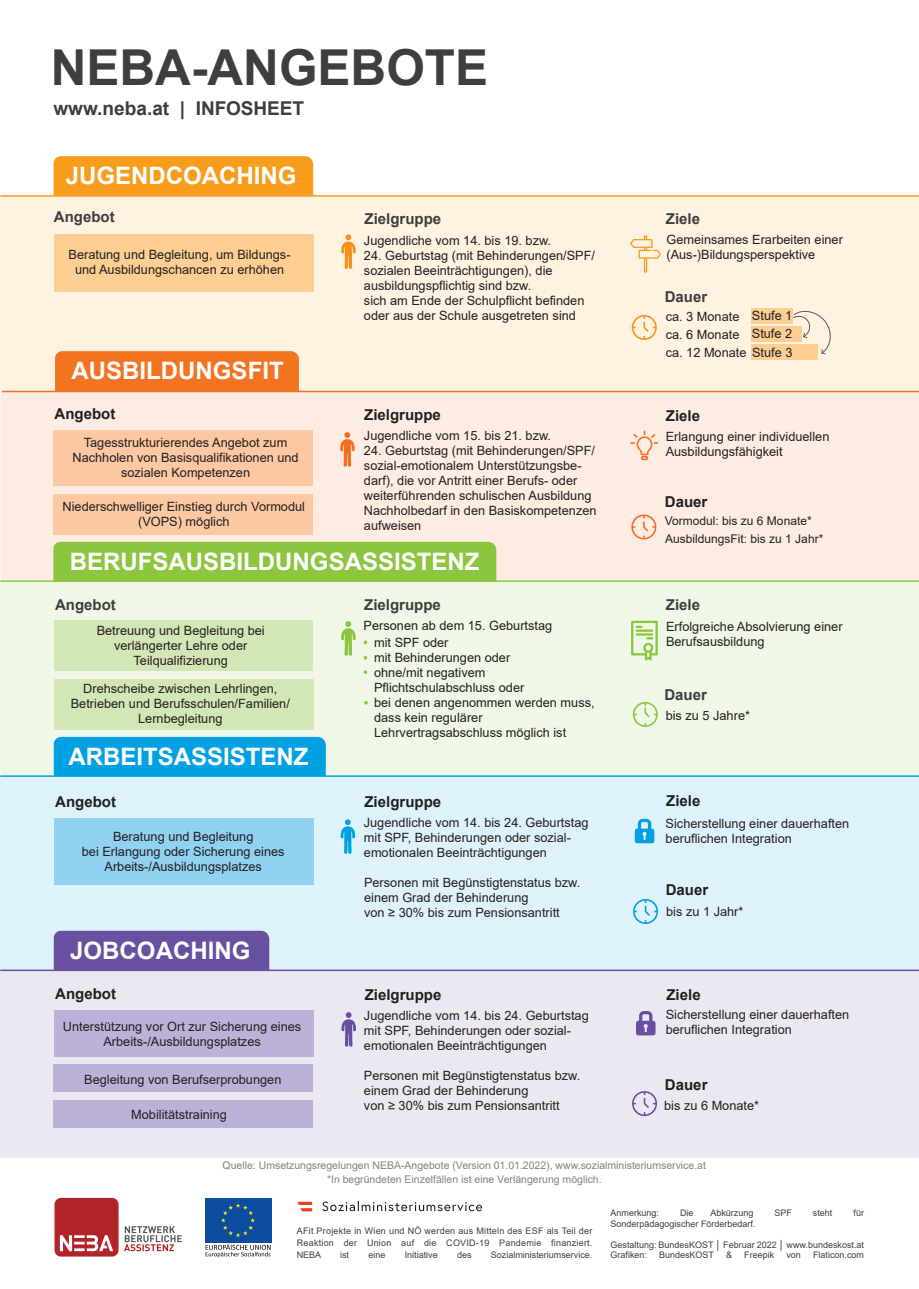
<style>
.page{position:relative;width:919px;height:1289px;background:#fff}
.page>*{position:absolute;margin:0;border:0;box-sizing:border-box;transform-origin:0 0}
.t1{font:700 49.5px "Arial";color:#3e3e3f}
.t2{font:700 24px "Arial";color:#fff}
.t3{font:700 19.05px "Arial";letter-spacing:-.005em;color:#3e3e3f}
.t4{font:700 15px "Arial";color:#231f20}
.t5{font:700 15px "Arial";color:#3e3e3f}
.t6{font:12.75px/15px "Arial";color:#231f20}
.t7{font:12px/18px "Arial";color:#231f20}
.t8{font:10.5px/13.5px "Arial";color:#808285;text-align:center}
.t9{font:9px/12px "Arial";color:#3e3e3f;text-align:justify}
</style>
<div class="page">
<div style="left:0;top:392px;width:918px;height:188px;background:#fdece2"></div>
<svg style="left:55px;top:390px;width:244px;height:1px"></svg>
<hr style="left:2px;top:391px;width:916px;height:1px;background:#f36e21">
<div style="left:54px;top:494px;width:259px;height:40px;background:#fcc8a2"></div>
<div style="left:54px;top:430px;width:259px;height:55px;background:#fcc8a2"></div>
<svg style="left:0;top:197px;width:918px;height:193px;background:#fde7ce"></svg>
<div style="left:54px;top:156px;width:259px;height:39px;background:#f89c1c"></div>
<hr style="left:0;top:195px;width:918px;height:2px;background:#f89c1c">
<div style="left:0;top:582px;width:918px;height:193px;background:#eff7e6"></div>
<hr style="left:0;top:580px;width:918px;height:2px;background:#8bc63e">
<div style="left:53px;top:542px;width:443px;height:39px;background:#8bc63e"></div>
<div style="left:54px;top:620px;width:258px;height:50px;background:#d3e6b6"></div>
<svg style="left:341px;top:234px;width:15px;height:35px"></svg>
<svg style="left:340px;top:621px;width:16px;height:35px"></svg>
<svg style="left:339px;top:432px;width:16px;height:35px"></svg>
<div style="left:54px;top:679px;width:259px;height:50px;background:#d3e6b6"></div>
<svg style="left:205px;top:1243px;width:65px;height:14px"></svg>
<div style="left:205px;top:1198px;width:66px;height:44px;background:#0d4da1"></div>
<svg style="left:221px;top:1203px;width:34px;height:34px"></svg>
<svg style="left:0;top:776px;width:918px;height:193px;background:#d4eef9"></svg>
<hr style="left:0;top:775px;width:918px;height:1px;background:#00a1e3">
<div style="left:54px;top:737px;width:272px;height:39px;background:#00a1e3"></div>
<svg style="left:634px;top:818px;width:20px;height:25px"></svg>
<div style="left:0;top:970px;width:918px;height:187px;background:#ebe8f2"></div>
<hr style="left:0;top:969px;width:918px;height:2px;background:#6850a1">
<div style="left:54px;top:930px;width:215px;height:39px;background:#6850a1"></div>
<svg style="left:636px;top:1011px;width:19px;height:24px"></svg>
<div style="left:54px;top:1010px;width:259px;height:47px;background:#bcb1d6"></div>
<div style="left:54px;top:1064px;width:259px;height:28px;background:#bcb1d6"></div>
<svg style="left:632px;top:702px;width:25px;height:25px"></svg>
<svg style="left:631px;top:514px;width:25px;height:25px"></svg>
<svg style="left:631px;top:315px;width:25px;height:25px"></svg>
<svg style="left:633px;top:899px;width:25px;height:25px"></svg>
<div style="left:54px;top:1100px;width:259px;height:27px;background:#bcb1d6"></div>
<svg style="left:632px;top:1091px;width:25px;height:25px"></svg>
<svg style="left:54px;top:1197px;width:64px;height:59px;background:#bd4348"></svg>
<svg style="left:124px;top:1226px;width:58px;height:25px"></svg>
<svg style="left:322px;top:1200px;width:160px;height:11px"></svg>
<svg style="left:297px;top:1201px;width:15px;height:10px"></svg>
<svg style="left:630px;top:430px;width:28px;height:30px"></svg>
<svg style="left:792px;top:308px;width:42px;height:47px;background:#f3e0c6"></svg>
<h1 class="t1" style="left:51px;top:33px;width:439px">NEBA-ANGEBOTE</h1>
<h3 class="t3" style="left:53px;top:95px;width:252px">www.neba.at | INFOSHEET</h3>
<h2 class="t2" style="left:66px;top:159px;width:232px">JUGENDCOACHING</h2>
<p class="t5" style="left:54px;top:207px;width:62px">Angebot</p>
<p class="t5" style="left:364px;top:208px;width:78px">Zielgruppe</p>
<p class="t5" style="left:665px;top:208px;width:36px">Ziele</p>
<p class="t6" style="left:364px;top:233px;width:189px">Jugendliche vom 14. bis 19. bzw.</p>
<p class="t6" style="left:364px;top:248px;width:233px">24. Geburtstag (mit Behinderungen/SPF/ sozialen Beeinträchtigungen), die ausbildungspflichtig sind bzw.<br>sich am Ende der Schulpflicht befinden oder aus der Schule ausgetreten sind</p>
<p class="t6" style="left:666px;top:232px;width:178px">Gemeinsames Erarbeiten einer (Aus-)Bildungsperspektive</p>
<p class="t5" style="left:664px;top:286px;width:44px">Dauer</p>
<p class="t6" style="left:665px;top:307px;width:128px;line-height:18px">ca. 3 Monate<br>ca. 6 Monate<br>ca. 12 Monate Stufe 3</p>
<p class="t6" style="left:69px;top:247px;width:223px;text-align:center">Beratung und Begleitung, um Bildungs&shy;und Ausbildungschancen zu erhöhen</p>
<p class="t6" style="left:751px;top:307px;width:42px;line-height:18px">Stufe 1<br>Stufe 2</p>
<h2 class="t2" style="left:72px;top:354px;width:213px">AUSBILDUNGSFIT</h2>
<p class="t4" style="left:55px;top:403px;width:62px">Angebot</p>
<p class="t4" style="left:364px;top:404px;width:78px">Zielgruppe</p>
<p class="t4" style="left:666px;top:405px;width:36px">Ziele</p>
<p class="t6" style="left:72px;top:435px;width:228px;text-align:center">Tagesstrukturierendes Angebot zum<br>Nachholen von Basisqualifikationen und sozialen Kompetenzen</p>
<p class="t6" style="left:63px;top:498px;width:244px;text-align:center">Niederschwelliger Einstieg durch Vormodul (VOPS) möglich</p>
<p class="t6" style="left:364px;top:427px;width:189px">Jugendliche vom 15. bis 21. bzw.</p>
<p class="t6" style="left:364px;top:442px;width:234px">24. Geburtstag (mit Behinderungen/SPF/ sozial-emotionalem Unterstützungsbe&shy;darf), die vor Antritt einer Berufs- oder weiterführenden schulischen Ausbildung Nachholbedarf in den Basiskompetenzen aufweisen</p>
<h2 class="t2" style="left:70px;top:544px;width:411px">BERUFSAUSBILDUNGSASSISTENZ</h2>
<p class="t6" style="left:665px;top:429px;width:165px">Erlangung einer individuellen<br>Ausbildungsfähigkeit</p>
<p class="t4" style="left:665px;top:491px;width:44px">Dauer</p>
<p class="t7" style="left:664px;top:512px;width:160px">Vormodul: bis zu 6 Monate*<br>AusbildungsFit: bis zu 1 Jahr*</p>
<p class="t5" style="left:55px;top:593px;width:62px">Angebot</p>
<p class="t6" style="left:97px;top:622px;width:169px;text-align:center">Betreuung und Begleitung bei verlängerter Lehre oder<br>Teilqualifizierung</p>
<p class="t6" style="left:71px;top:680px;width:220px;text-align:center">Drehscheibe zwischen Lehrlingen,<br>Betrieben und Berufsschulen/Familien/<br>Lernbegleitung</p>
<h2 class="t2" style="left:68px;top:739px;width:242px">ARBEITSASSISTENZ</h2>
<p class="t4" style="left:55px;top:791px;width:62px">Angebot</p>
<p class="t6" style="left:82px;top:828px;width:204px;text-align:center">Beratung und Begleitung<br>bei Erlangung oder Sicherung eines<br>Arbeits-/Ausbildungsplatzes</p>
<h2 class="t2" style="left:70px;top:933px;width:182px">JOBCOACHING</h2>
<p class="t5" style="left:364px;top:594px;width:78px">Zielgruppe</p>
<p class="t5" style="left:666px;top:594px;width:36px">Ziele</p>
<p class="t6" style="left:363px;top:618px;width:190px">Personen ab dem 15. Geburtstag</p>
<p class="t6" style="left:666px;top:619px;width:178px">Erfolgreiche Absolvierung einer</p>
<p class="t6" style="left:374px;top:634px;width:76px">mit SPF oder</p>
<p class="t6" style="left:666px;top:634px;width:100px">Berufsausbildung</p>
<p class="t6" style="left:374px;top:649px;width:222px">mit Behinderungen oder<br>ohne/mit negativem<br>Pflichtschulabschluss oder<br>bei denen angenommen werden muss, dass kein regulärer<br>Lehrvertragsabschluss möglich ist</p>
<p class="t5" style="left:664px;top:684px;width:44px">Dauer</p>
<p class="t6" style="left:665px;top:707px;width:86px">bis zu 5 Jahre*</p>
<p class="t4" style="left:364px;top:791px;width:78px">Zielgruppe</p>
<p class="t4" style="left:666px;top:790px;width:36px">Ziele</p>
<p class="t6" style="left:364px;top:815px;width:226px">Jugendliche vom 14. bis 24. Geburtstag mit SPF, Behinderungen oder sozial&shy;emotionalen Beeinträchtigungen</p>
<p class="t6" style="left:364px;top:875px;width:218px">Personen mit Begünstigtenstatus bzw. einem Grad der Behinderung<br>von ≥ 30% bis zum Pensionsantritt</p>
<p class="t6" style="left:665px;top:815px;width:185px">Sicherstellung einer dauerhaften beruflichen Integration</p>
<p class="t4" style="left:665px;top:879px;width:44px">Dauer</p>
<p class="t6" style="left:666px;top:904px;width:79px">bis zu 1 Jahr*</p>
<p class="t4" style="left:55px;top:983px;width:62px">Angebot</p>
<p class="t4" style="left:365px;top:984px;width:78px">Zielgruppe</p>
<p class="t4" style="left:666px;top:984px;width:36px">Ziele</p>
<p class="t6" style="left:63px;top:1018px;width:240px;text-align:center">Unterstützung vor Ort zur Sicherung eines<br>Arbeits-/Ausbildungsplatzes</p>
<p class="t6" style="left:84px;top:1071px;width:199px">Begleitung von Berufserprobungen</p>
<p class="t6" style="left:131px;top:1106px;width:97px">Mobilitätstraining</p>
<p class="t6" style="left:364px;top:1007px;width:226px">Jugendliche vom 14. bis 24. Geburtstag mit SPF, Behinderungen oder sozial&shy;emotionalen Beeinträchtigungen</p>
<p class="t6" style="left:364px;top:1067px;width:218px">Personen mit Begünstigtenstatus bzw. einem Grad der Behinderung<br>von ≥ 30% bis zum Pensionsantritt</p>
<p class="t6" style="left:665px;top:1007px;width:185px">Sicherstellung einer dauerhaften beruflichen Integration</p>
<p class="t4" style="left:665px;top:1074px;width:44px">Dauer</p>
<p class="t6" style="left:664px;top:1097px;width:96px">bis zu 6 Monate*</p>
<p class="t8" style="left:222px;top:1158px;width:485px">Quelle: Umsetzungsregelungen NEBA-Angebote (Version 01.01.2022), www.sozialministeriumservice.at *In begründeten Einzelfällen ist eine Verlängerung möglich.</p>
<p class="t9" style="left:297px;top:1224px;width:297px">AFit Projekte in Wien und NÖ werden aus Mitteln des ESF als Teil der Reaktion der Union auf die COVID-19 Pandemie finanziert.<br>NEBA</p>
<p class="t9" style="left:340px;top:1248px;width:10px">ist</p>
<p class="t9" style="left:368px;top:1248px;width:19px">eine</p>
<p class="t9" style="left:405px;top:1248px;width:35px">Initiative</p>
<p class="t9" style="left:457px;top:1248px;width:16px">des</p>
<p class="t9" style="left:491px;top:1248px;width:103px">Sozialministeriumservice.</p>
<p class="t9" style="left:610px;top:1206px;width:50px">Anmerkung:</p>
<p class="t9" style="left:680px;top:1206px;width:15px">Die</p>
<p class="t9" style="left:710px;top:1206px;width:44px">Abkürzung</p>
<p class="t9" style="left:774px;top:1206px;width:19px">SPF</p>
<p class="t9" style="left:812px;top:1206px;width:21px">steht</p>
<p class="t9" style="left:853px;top:1206px;width:12px">für</p>
<p class="t9" style="left:610px;top:1217px;width:146px">Sonderpädagogischer Förderbedarf.</p>
<p class="t9" style="left:610px;top:1238px;width:255px;line-height:10.5px">Gestaltung: BundesKOST │ Februar 2022 │ www.bundeskost.at<br>Grafiken:</p>
<p class="t9" style="left:659px;top:1248px;width:56px">BundesKOST</p>
<p class="t9" style="left:726px;top:1248px;width:7px">&amp;</p>
<p class="t9" style="left:744px;top:1248px;width:31px">Freepik</p>
<p class="t9" style="left:786px;top:1248px;width:16px">von</p>
<p class="t9" style="left:813px;top:1248px;width:52px">Flaticon.com</p>
</div>
